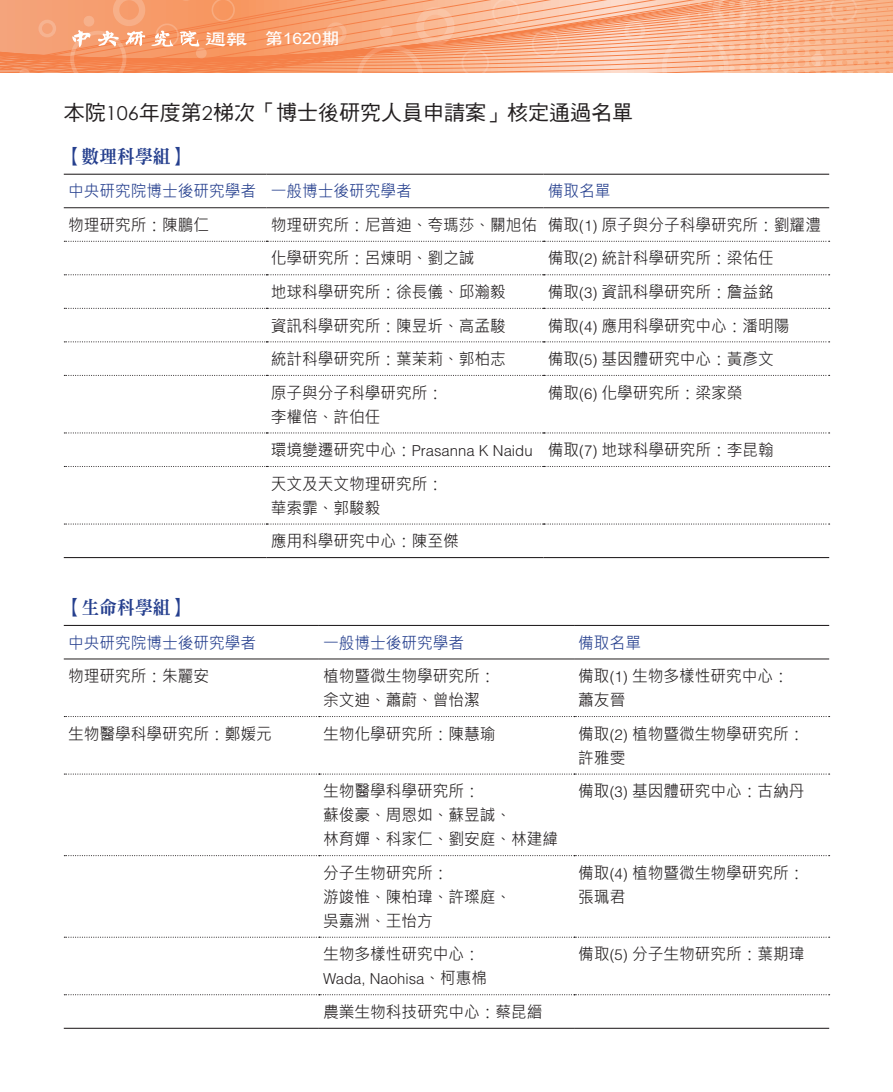
<style>
.page{position:relative;width:893px;height:1092px;background:#fff}
.page>*{position:absolute;margin:0;border:0;box-sizing:border-box;transform-origin:0 0}
.t1{font:21px "DF Hei Std W5";color:#231f20}
.t2{font:18.75px "DF Ming Std W9";color:#253f8e;scale:.95 1}
.t3{font:16.5px/24px "Microsoft Jheng Hei";color:#231f20;scale:.95 1}
.t4{font:16.5px "Microsoft Jheng Hei";color:#253f8e;scale:.95 1}
.t5{font:15.75px "Arial";color:#fff;scale:1.11 1}
.t6{font:300 15px "Helvetica";color:#231f20}
.s1{font-family:"DF Li Shu W7 HK BF";font-size:19.5px}
.s2{font-family:"DF Hei Std W7"}
.s3{font-family:"Century Gothic";font-size:19.2px}
.s4{font-family:"Helvetica";font-weight:300;font-size:15px}
.s5{font-family:"Microsoft Jheng Hei";font-weight:400;font-size:16.5px}
</style>
<div class="page">
<svg style="left:235px;top:0;width:344px;height:72px;background:#f79d6d"></svg>
<svg style="left:289px;top:0;width:270px;height:72px;background:#f8a97f"></svg>
<svg style="left:579px;top:0;width:314px;height:72px;background:#f8b692"></svg>
<svg style="left:0;top:0;width:235px;height:72px;background:#f59b6c"></svg>
<hr style="left:64px;top:174px;width:202px;height:1px;background:#231f20">
<hr style="left:266px;top:174px;width:278px;height:1px;background:#231f20">
<hr style="left:544px;top:174px;width:285px;height:1px;background:#231f20">
<hr style="left:64px;top:557px;width:202px;height:1px;background:#231f20">
<hr style="left:266px;top:557px;width:278px;height:1px;background:#231f20">
<hr style="left:544px;top:557px;width:285px;height:1px;background:#231f20">
<svg style="left:64px;top:241px;width:766px;height:1px"></svg>
<svg style="left:64px;top:274px;width:766px;height:1px"></svg>
<svg style="left:64px;top:308px;width:766px;height:1px"></svg>
<svg style="left:64px;top:341px;width:766px;height:1px"></svg>
<svg style="left:64px;top:375px;width:766px;height:1px"></svg>
<svg style="left:64px;top:432px;width:766px;height:1px"></svg>
<svg style="left:64px;top:466px;width:766px;height:1px"></svg>
<svg style="left:64px;top:523px;width:766px;height:1px"></svg>
<hr style="left:64px;top:207px;width:202px;height:1px;background:#231f20">
<hr style="left:266px;top:207px;width:278px;height:1px;background:#231f20">
<hr style="left:544px;top:207px;width:285px;height:1px;background:#231f20">
<hr style="left:64px;top:624px;width:255px;height:2px;background:#231f20">
<hr style="left:319px;top:624px;width:255px;height:2px;background:#231f20">
<hr style="left:574px;top:624px;width:255px;height:2px;background:#231f20">
<svg style="left:64px;top:716px;width:766px;height:1px"></svg>
<svg style="left:64px;top:773px;width:766px;height:1px"></svg>
<svg style="left:64px;top:855px;width:766px;height:1px"></svg>
<svg style="left:64px;top:936px;width:766px;height:1px"></svg>
<svg style="left:64px;top:994px;width:766px;height:1px"></svg>
<hr style="left:64px;top:658px;width:255px;height:1px;background:#231f20">
<hr style="left:319px;top:658px;width:255px;height:1px;background:#231f20">
<hr style="left:574px;top:658px;width:255px;height:1px;background:#231f20">
<hr style="left:64px;top:1027px;width:255px;height:1px;background:#231f20">
<hr style="left:319px;top:1027px;width:255px;height:1px;background:#231f20">
<hr style="left:574px;top:1027px;width:255px;height:1px;background:#231f20">
<p class="t5" style="left:204px;top:28px;width:123px"><span class="s1">週報</span><span class="s2">　第</span>1620<span class="s2">期</span></p>
<p class="t1" style="left:64px;top:101px;width:571px">本院<span class="s3">106</span>年度第<span class="s3">2</span>梯次「博士後研究人員申請案」核定通過名單</p>
<p class="t2" style="left:64px;top:146px;width:133px">【數理科學組】</p>
<p class="t4" style="left:68px;top:181px;width:363px">中央研究院博士後研究學者 一般博士後研究學者</p>
<p class="t4" style="left:548px;top:181px;width:67px">備取名單</p>
<p class="t3" style="left:68px;top:213px;width:150px">物理研究所：陳鵬仁</p>
<p class="t3" style="left:271px;top:208px;width:581px;line-height:33.5px">物理研究所：尼普迪、夸瑪莎、關旭佑 備取<span class="s4">(1)</span> 原子與分子科學研究所：劉耀澧化學研究所：呂煉明、劉之誠</p>
<p class="t3" style="left:548px;top:246px;width:240px">備取<span class="s4">(2)</span> 統計科學研究所：梁佑任</p>
<p class="t3" style="left:271px;top:280px;width:249px">地球科學研究所：徐長儀、邱瀚毅</p>
<p class="t3" style="left:548px;top:280px;width:240px">備取<span class="s4">(3)</span> 資訊科學研究所：詹益銘</p>
<p class="t3" style="left:271px;top:313px;width:249px">資訊科學研究所：陳昱圻、高孟駿</p>
<p class="t3" style="left:548px;top:313px;width:256px">備取<span class="s4">(4)</span> 應用科學研究中心：潘明陽</p>
<p class="t3" style="left:271px;top:347px;width:249px">統計科學研究所：葉茉莉、郭柏志</p>
<p class="t3" style="left:548px;top:347px;width:240px">備取<span class="s4">(5)</span> 基因體研究中心：黃彥文</p>
<p class="t3" style="left:271px;top:380px;width:183px">原子與分子科學研究所：李權倍、許伯任</p>
<p class="t3" style="left:548px;top:380px;width:207px">備取<span class="s4">(6)</span> 化學研究所：梁家榮</p>
<p class="t3" style="left:271px;top:433px;width:531px;line-height:33.5px">環境變遷研究中心：<span class="s4">Prasanna K Naidu</span> 備取<span class="s4">(7)</span> 地球科學研究所：李昆翰天文及天文物理研究所：</p>
<p class="t3" style="left:271px;top:491px;width:200px;line-height:33.5px">華索霏、郭駿毅<br>應用科學研究中心：陳至傑</p>
<p class="t2" style="left:64px;top:596px;width:133px">【生命科學組】</p>
<p class="t4" style="left:68px;top:632px;width:200px">中央研究院博士後研究學者</p>
<p class="t4" style="left:323px;top:632px;width:150px">一般博士後研究學者</p>
<p class="t4" style="left:578px;top:632px;width:68px">備取名單</p>
<p class="t3" style="left:68px;top:664px;width:150px">物理研究所：朱麗安</p>
<p class="t3" style="left:323px;top:664px;width:183px">植物暨微生物學研究所：余文迪、蕭蔚、曾怡潔</p>
<p class="t3" style="left:578px;top:664px;width:223px">備取<span class="s4">(1)</span> 生物多樣性研究中心：蕭友晉</p>
<p class="t3" style="left:68px;top:721px;width:216px">生物醫學科學研究所：鄭媛元</p>
<p class="t3" style="left:323px;top:721px;width:183px">生物化學研究所：陳慧瑜</p>
<p class="t3" style="left:578px;top:721px;width:240px">備取<span class="s4">(2)</span> 植物暨微生物學研究所：許雅雯</p>
<p class="t3" style="left:323px;top:779px;width:249px">生物醫學科學研究所：<br>蘇俊豪、周恩如、蘇昱誠、<br>林育嬋、科家仁、劉安庭、林建緯</p>
<p class="t3" style="left:578px;top:779px;width:240px">備取<span class="s4">(3)</span> 基因體研究中心：古納丹</p>
<p class="t3" style="left:323px;top:860px;width:199px">分子生物研究所：<br>游竣惟、陳柏瑋、許璨庭、吳嘉洲、王怡方</p>
<p class="t3" style="left:578px;top:860px;width:240px">備取<span class="s4">(4)</span> 植物暨微生物學研究所：張珮君</p>
<p class="t3" style="left:323px;top:942px;width:166px">生物多樣性研究中心：</p>
<p class="t6" style="left:323px;top:969px;width:165px">Wada, Naohisa<span class="s5">、柯惠棉</span></p>
<p class="t3" style="left:578px;top:942px;width:240px">備取<span class="s4">(5)</span> 分子生物研究所：葉期瑋</p>
<p class="t3" style="left:323px;top:999px;width:232px">農業生物科技研究中心：蔡昆縉</p>
</div>
